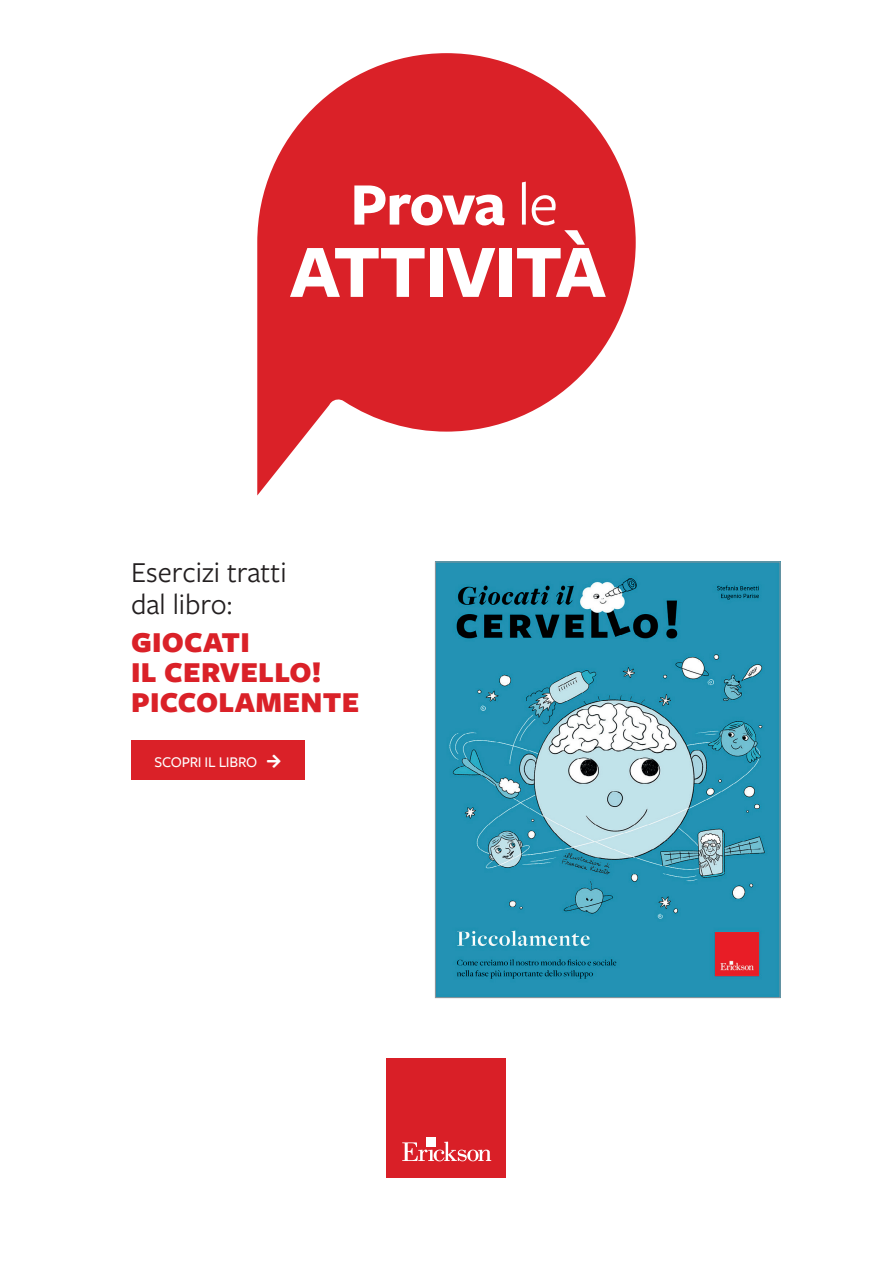
<style>
.page{position:relative;width:893px;height:1263px;background:#fff}
.page>*{position:absolute;margin:0;border:0;box-sizing:border-box;transform-origin:0 0}
.t1{font:700 78.15px "Freight Sans Pro";letter-spacing:-.02em;color:#fff}
.t2{font:700 62.55px "Freight Sans Pro";letter-spacing:-.02em;color:#fff}
.t3{font:900 30px/30px "Freight Sans Pro";letter-spacing:.01em;color:#da2128}
.t4{font:30px/31.5px "Freight Sans Pro";color:#231f20}
.t5{font:500 15.45px "Freight Sans Pro";letter-spacing:-.015em;color:#fff}
.s1{font-weight:400}
</style>
<div class="page">
<svg style="left:257px;top:53px;width:379px;height:442px;fill:#da2128"></svg>
<div style="left:387px;top:1059px;width:119px;height:119px;background:#d91f27"></div>
<svg style="left:402px;top:1141px;width:89px;height:20px"></svg>
<div style="left:426px;top:1137px;width:10px;height:9px;background:#fff"></div>
<img style="left:437px;top:564px;width:341px;height:432px">
<div style="left:435px;top:562px;width:345px;height:436px;border:1px solid #939598"></div>
<div style="left:131px;top:740px;width:173px;height:40px;background:#da2128"></div>
<h2 class="t2" style="left:350px;top:161px;width:210px">Prova <span class="s1">le</span></h2>
<h1 class="t1" style="left:290px;top:218px;width:318px">ATTIVITÀ</h1>
<p class="t4" style="left:131px;top:556px;width:157px">Esercizi tratti dal libro:</p>
<p class="t3" style="left:131px;top:626px;width:230px">GIOCATI<br>IL CERVELLO!<br>PICCOLAMENTE</p>
<p class="t5" style="left:155px;top:751px;width:104px">SCOPRI IL LIBRO</p>
</div>
